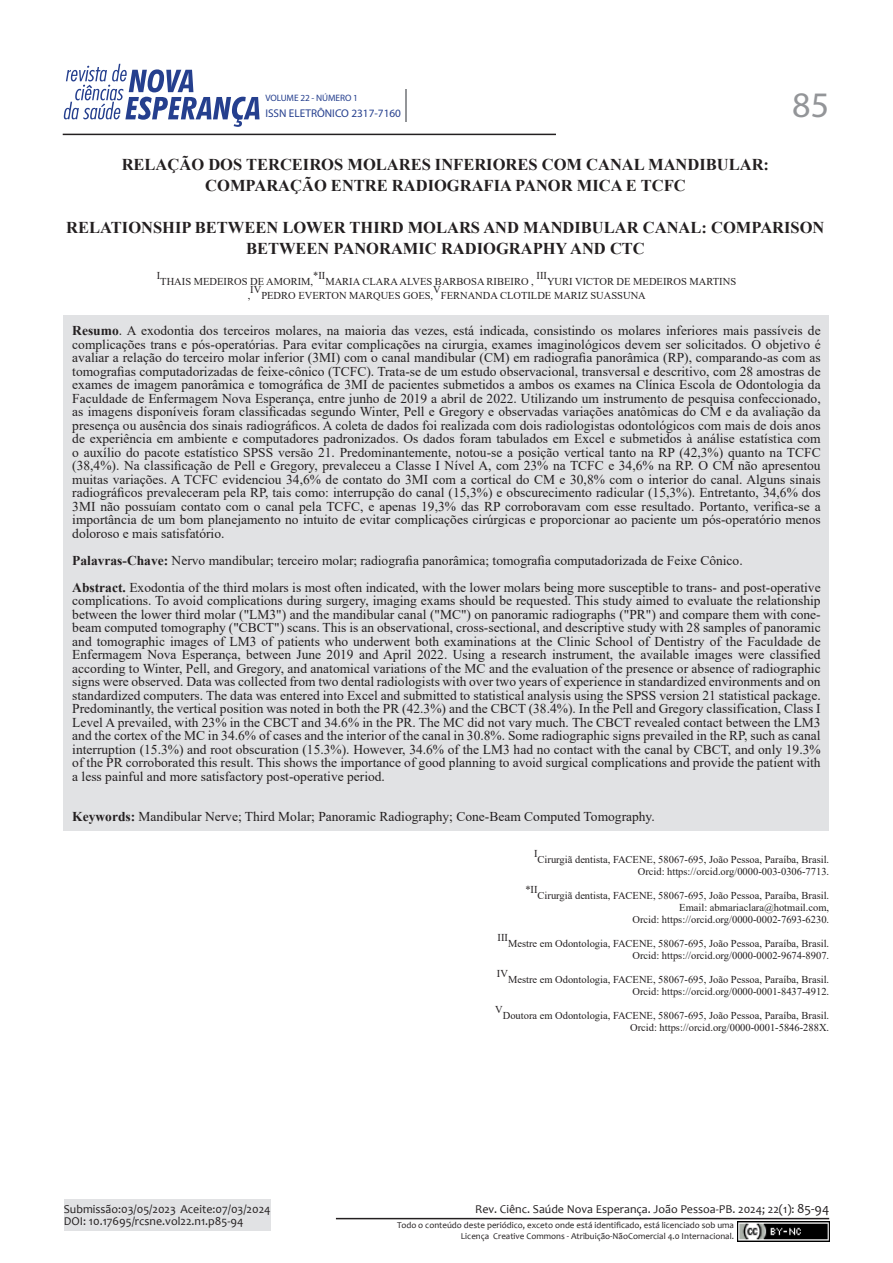
<style>
.page{position:relative;width:893px;height:1263px;background:#fff}
.page>*{position:absolute;margin:0;border:0;box-sizing:border-box;transform-origin:0 0}
.t1{font:36px "Myriad Pro";color:#939598}
.t2{font:700 16.5px/21px "Times New Roman";color:#231f20;text-align:center}
.t3{font:13.5px/13.5px "Times New Roman";color:#231f20;text-align:justify}
.t4{font:12px/12px "Candara";color:#231f20}
.t5{font:11.25px "Myriad Pro";color:#253f8e}
.t6{font:10.5px "Times New Roman";color:#231f20}
.t7{font:9.3px "Myriad Pro";letter-spacing:-.01em;color:#253f8e}
.t8{font:9px "Candara";color:#231f20}
.s1{font-weight:700}
.s2{font-size:13.5px}
</style>
<div class="page">
<svg style="left:64px;top:64px;width:196px;height:63px"></svg>
<div style="left:64px;top:1199px;width:207px;height:32px;background:#e1e2e4"></div>
<div style="left:64px;top:315px;width:765px;height:516px;background:#e1e2e4"></div>
<hr style="left:405px;top:89px;width:2px;height:32px;background:#939598">
<img style="left:737px;top:1222px;width:92px;height:19px">
<hr style="left:336px;top:1218px;width:493px;height:1px;background:#231f20">
<hr style="left:63px;top:134px;width:493px;height:1px;background:#231f20">
<p class="t7" style="left:265px;top:92px;width:94px">VOLUME 22 - NÚMERO 1</p>
<p class="t5" style="left:265px;top:107px;width:137px">ISSN ELETRÔNICO 2317-7160</p>
<p class="t1" style="left:792px;top:83px;width:38px">85</p>
<p class="t2" style="left:122px;top:153px;width:649px">RELAÇÃO DOS TERCEIROS MOLARES INFERIORES COM CANAL MANDIBULAR:<br>COMPARAÇÃO ENTRE RADIOGRAFIA PANOR MICA E TCFC</p>
<p class="t2" style="left:66px;top:216px;width:760px">RELATIONSHIP BETWEEN LOWER THIRD MOLARS AND MANDIBULAR CANAL: COMPARISON<br>BETWEEN PANORAMIC RADIOGRAPHY AND CTC</p>
<p class="t6" style="left:157px;top:268px;width:5px">I</p>
<p class="t6" style="left:160px;top:274px;width:154px">THAIS MEDEIROS DE AMORIM,</p>
<p class="t6" style="left:313px;top:268px;width:14px">*II</p>
<p class="t6" style="left:536px;top:268px;width:12px">III</p>
<p class="t6" style="left:325px;top:274px;width:210px">MARIA CLARA ALVES BARBOSA RIBEIRO ,</p>
<p class="t6" style="left:547px;top:274px;width:191px">YURI VICTOR DE MEDEIROS MARTINS</p>
<p class="t6" style="left:250px;top:282px;width:13px">IV</p>
<p class="t6" style="left:433px;top:282px;width:9px">V</p>
<p class="t6" style="left:261px;top:288px;width:173px">PEDRO EVERTON MARQUES GOES,</p>
<p class="t6" style="left:441px;top:288px;width:207px">FERNANDA CLOTILDE MARIZ SUASSUNA</p>
<p class="t6" style="left:248px;top:288px;width:4px">,</p>
<p class="t3" style="left:72px;top:323px;width:750px"><span class="s1">Resumo</span>. A exodontia dos terceiros molares, na maioria das vezes, está indicada, consistindo os molares inferiores mais passíveis de complicações trans e pós-operatórias. Para evitar complicações na cirurgia, exames imaginológicos devem ser solicitados. O objetivo é avaliar a relação do terceiro molar inferior (3MI) com o canal mandibular (CM) em radiografia panorâmica (RP), comparando-as com as tomografias computadorizadas de feixe-cônico (TCFC). Trata-se de um estudo observacional, transversal e descritivo, com 28 amostras de exames de imagem panorâmica e tomográfica de 3MI de pacientes submetidos a ambos os exames na Clínica Escola de Odontologia da Faculdade de Enfermagem Nova Esperança, entre junho de 2019 a abril de 2022. Utilizando um instrumento de pesquisa confeccionado, as imagens disponíveis foram classificadas segundo Winter, Pell e Gregory e observadas variações anatômicas do CM e da avaliação da presença ou ausência dos sinais radiográficos. A coleta de dados foi realizada com dois radiologistas odontológicos com mais de dois anos de experiência em ambiente e computadores padronizados. Os dados foram tabulados em Excel e submetidos à análise estatística com o auxílio do pacote estatístico SPSS versão 21. Predominantemente, notou-se a posição vertical tanto na RP (42,3%) quanto na TCFC (38,4%). Na classificação de Pell e Gregory, prevaleceu a Classe I Nível A, com 23% na TCFC e 34,6% na RP. O CM não apresentou muitas variações. A TCFC evidenciou 34,6% de contato do 3MI com a cortical do CM e 30,8% com o interior do canal. Alguns sinais radiográficos prevaleceram pela RP, tais como: interrupção do canal (15,3%) e obscurecimento radicular (15,3%). Entretanto, 34,6% dos 3MI não possuíam contato com o canal pela TCFC, e apenas 19,3% das RP corroboravam com esse resultado. Portanto, verifica-se a importância de um bom planejamento no intuito de evitar complicações cirúrgicas e proporcionar ao paciente um pós-operatório menos doloroso e mais satisfatório.</p>
<p class="t3" style="left:72px;top:553px;width:672px"><span class="s1">Palavras-Chave:</span> Nervo mandibular; terceiro molar; radiografia panorâmica; tomografia computadorizada de Feixe Cônico.</p>
<p class="t3" style="left:72px;top:580px;width:750px"><span class="s1">Abstract.</span> Exodontia of the third molars is most often indicated, with the lower molars being more susceptible to trans- and post-operative complications. To avoid complications during surgery, imaging exams should be requested. This study aimed to evaluate the relationship between the lower third molar ("LM3") and the mandibular canal ("MC") on panoramic radiographs ("PR") and compare them with cone&shy;beam computed tomography ("CBCT") scans. This is an observational, cross-sectional, and descriptive study with 28 samples of panoramic and tomographic images of LM3 of patients who underwent both examinations at the Clinic School of Dentistry of the Faculdade de Enfermagem Nova Esperança, between June 2019 and April 2022. Using a research instrument, the available images were classified according to Winter, Pell, and Gregory, and anatomical variations of the MC and the evaluation of the presence or absence of radiographic signs were observed. Data was collected from two dental radiologists with over two years of experience in standardized environments and on standardized computers. The data was entered into Excel and submitted to statistical analysis using the SPSS version 21 statistical package.<br>Predominantly, the vertical position was noted in both the PR (42.3%) and the CBCT (38.4%). In the Pell and Gregory classification, Class I Level A prevailed, with 23% in the CBCT and 34.6% in the PR. The MC did not vary much. The CBCT revealed contact between the LM3 and the cortex of the MC in 34.6% of cases and the interior of the canal in 30.8%. Some radiographic signs prevailed in the RP, such as canal interruption (15.3%) and root obscuration (15.3%). However, 34.6% of the LM3 had no contact with the canal by CBCT, and only 19.3% of the PR corroborated this result. This shows the importance of good planning to avoid surgical complications and provide the patient with a less painful and more satisfactory post-operative period.</p>
<p class="t3" style="left:72px;top:809px;width:584px"><span class="s1">Keywords:</span> Mandibular Nerve; Third Molar; Panoramic Radiography; Cone-Beam Computed Tomography.</p>
<p class="t6" style="left:534px;top:846px;width:5px">I</p>
<p class="t6" style="left:538px;top:852px;width:293px">Cirurgiã dentista, FACENE, 58067-695, João Pessoa, Paraíba, Brasil.</p>
<p class="t6" style="left:638px;top:864px;width:193px">Orcid: https://orcid.org/0000-003-0306-7713.</p>
<p class="t6" style="left:525px;top:882px;width:14px">*II</p>
<p class="t6" style="left:538px;top:888px;width:293px">Cirurgiã dentista, FACENE, 58067-695, João Pessoa, Paraíba, Brasil.</p>
<p class="t6" style="left:679px;top:900px;width:151px">Email: abmariaclara@hotmail.com,</p>
<p class="t6" style="left:632px;top:912px;width:198px">Orcid: https://orcid.org/0000-0002-7693-6230.</p>
<p class="t6" style="left:497px;top:930px;width:12px">III</p>
<p class="t6" style="left:508px;top:936px;width:323px">Mestre em Odontologia, FACENE, 58067-695, João Pessoa, Paraíba, Brasil.</p>
<p class="t6" style="left:632px;top:948px;width:198px">Orcid: https://orcid.org/0000-0002-9674-8907.</p>
<p class="t6" style="left:497px;top:966px;width:13px">IV</p>
<p class="t6" style="left:508px;top:972px;width:323px">Mestre em Odontologia, FACENE, 58067-695, João Pessoa, Paraíba, Brasil.</p>
<p class="t6" style="left:632px;top:984px;width:198px">Orcid: https://orcid.org/0000-0001-8437-4912.</p>
<p class="t4" style="left:64px;top:1203px;width:208px">Submissão:03/05/2023 Aceite:07/03/2024<br>DOI: 10.17695/rcsne.vol22.n1.p85-94</p>
<p class="t6" style="left:495px;top:1002px;width:9px">V</p>
<p class="t6" style="left:503px;top:1008px;width:328px">Doutora em Odontologia, FACENE, 58067-695, João Pessoa, Paraíba, Brasil.</p>
<p class="t6" style="left:630px;top:1020px;width:200px">Orcid: https://orcid.org/0000-0001-5846-288X.</p>
<p class="t4" style="left:475px;top:1203px;width:356px">Rev. Ciênc. Saúde Nova Esperança. João Pessoa-PB. 2024; 22(1): <span class="s2">85-94</span></p>
<p class="t8" style="left:397px;top:1220px;width:338px">Todo o conteúdo deste periódico, exceto onde está identificado, está licenciado sob uma</p>
<p class="t8" style="left:461px;top:1230px;width:275px">Licença Creative Commons - Atribuição-NãoComercial 4.0 Internacional.</p>
</div>
